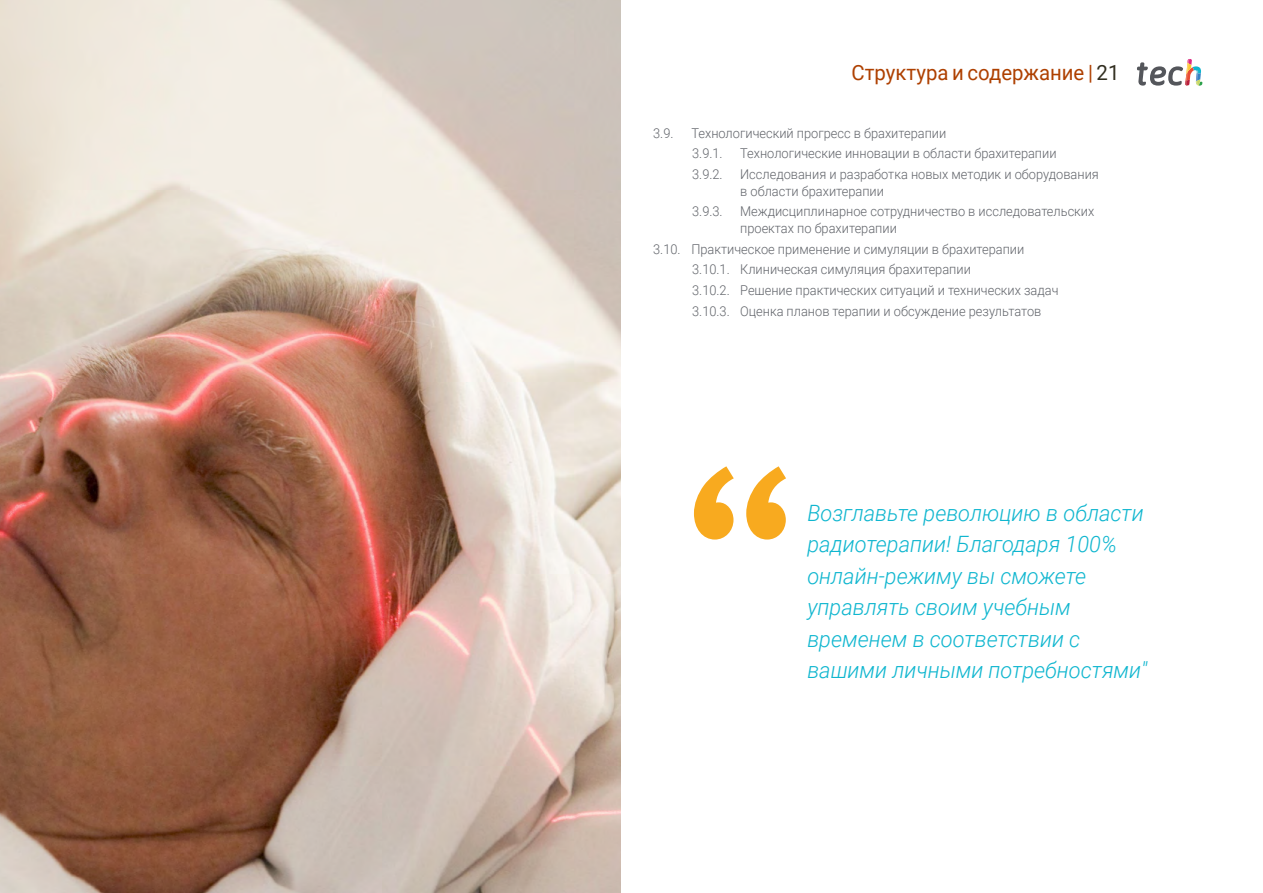
<style>
.page{position:relative;width:1263px;height:893px;background:#fff}
.page>*{position:absolute;margin:0;border:0;box-sizing:border-box;transform-origin:0 0}
.t1{font:italic 300 22.5px/31.5px "Roboto";color:#0fb6cf}
.t2{font:21px "Roboto";color:#ae4000}
.t3{font:300 13.5px/20.7px "Roboto";color:#61646a;scale:.95 1}
.s1{color:#312e20}
</style>
<div class="page">
<img style="left:0;top:0;width:621px;height:893px">
<svg style="left:694px;top:466px;width:92px;height:74px"></svg>
<svg style="left:1137px;top:59px;width:65px;height:27px"></svg>
<h2 class="t2" style="left:851px;top:57px;width:269px">Структура и содержание | <span class="s1">21</span></h2>
<p class="t3" style="left:653px;top:122px;width:23px">3.9.</p>
<p class="t3" style="left:691px;top:122px;width:270px">Технологический прогресс в брахитерапии<br>3.9.1.</p>
<p class="t3" style="left:740px;top:143px;width:335px">Технологические инновации в области брахитерапии</p>
<p class="t3" style="left:692px;top:164px;width:34px">3.9.2.</p>
<p class="t3" style="left:740px;top:166px;width:379px;line-height:16.5px">Исследования и разработка новых методик и оборудования в области брахитерапии</p>
<p class="t3" style="left:692px;top:201px;width:34px">3.9.3.</p>
<p class="t3" style="left:740px;top:203px;width:374px;line-height:16.5px">Междисциплинарное сотрудничество в исследовательских проектах по брахитерапии</p>
<p class="t3" style="left:692px;top:238px;width:387px;text-indent:-39px">3.10. Практическое применение и симуляции в брахитерапии 3.10.1. Клиническая симуляция брахитерапии<br>3.10.2. Решение практических ситуаций и технических задач 3.10.3. Оценка планов терапии и обсуждение результатов</p>
<h1 class="t1" style="left:807px;top:496px;width:342px">Возглавьте революцию в области радиотерапии! Благодаря 100% онлайн-режиму вы сможете управлять своим учебным временем в соответствии с вашими личными потребностями"</h1>
</div>
